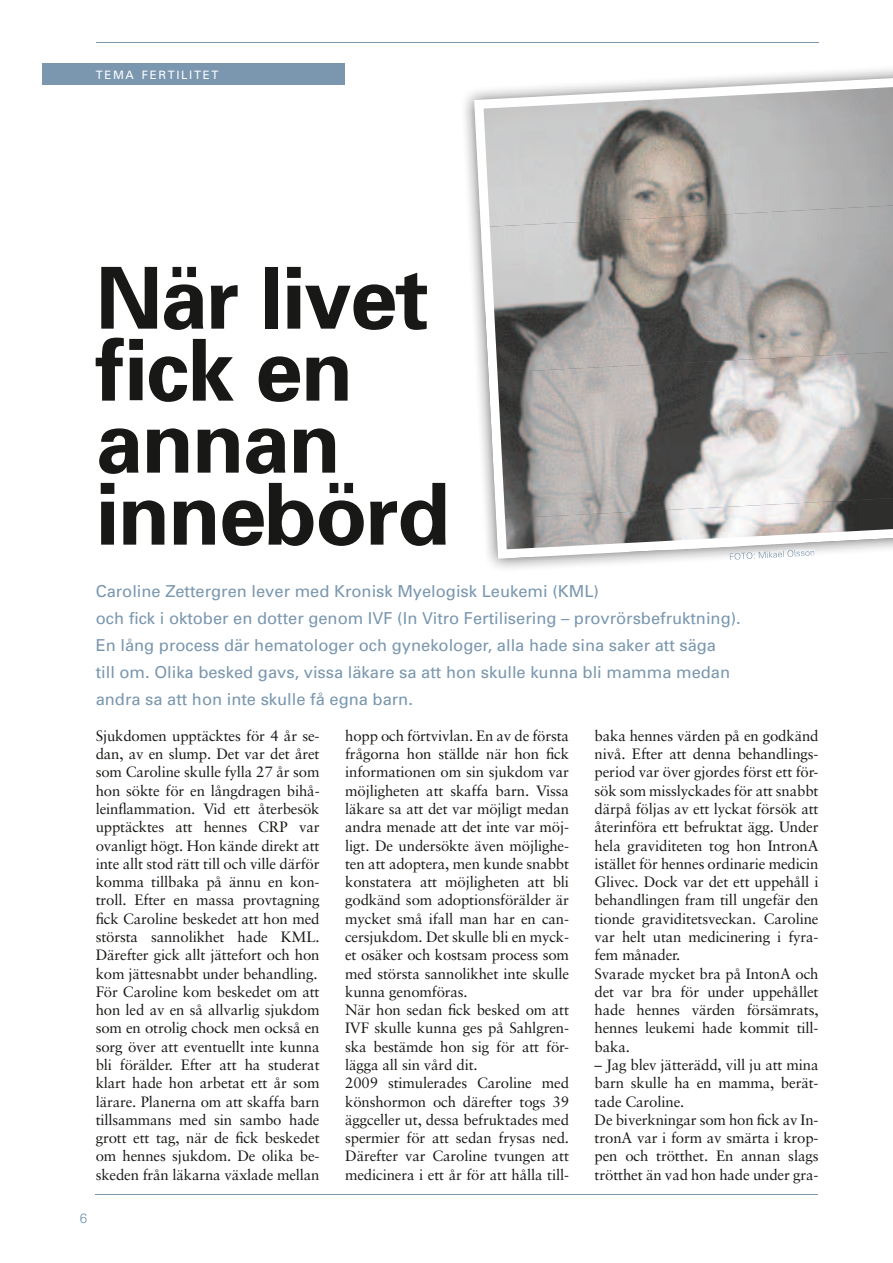
<style>
.page{position:relative;width:893px;height:1263px;background:#fff}
.page>*{position:absolute;margin:0;border:0;box-sizing:border-box;transform-origin:0 0}
.t1{font:700 85.5px/72px "Univers";letter-spacing:-.02em;color:#181816}
.t2{font:16.5px/27px "Univers";color:#7a97af}
.t3{font:15px/18.3px "Sabon";letter-spacing:-.01em;color:#181816}
.t4{font:300 13.5px "Univers";color:#7a97af}
.t5{font:11.55px "Univers";letter-spacing:.145em;color:#fff}
</style>
<div class="page">
<hr style="left:96px;top:1194px;width:722px;height:1px;background:#7a97af">
<hr style="left:96px;top:43px;width:723px;height:1px;background:#7a97af">
<div style="left:43px;top:64px;width:302px;height:21px;background:#7a97af"></div>
<img style="left:465px;top:69px;width:428px;height:499px">
<img style="left:730px;top:559px;width:84px;height:1px">
<svg style="left:474px;top:77px;width:419px;height:482px;background:#afadab"></svg>
<p class="t5" style="left:96px;top:68px;width:124px">TEMA FERTILITET</p>
<h1 class="t1" style="left:96px;top:262px;width:355px">När livet fick en annan innebörd</h1>
<p class="t2" style="left:96px;top:578px;width:647px">Caroline Zettergren lever med Kronisk Myelogisk Leukemi (KML)<br>och fick i oktober en dotter genom IVF (In Vitro Fertilisering – provrörsbefruktning).<br>En lång process där hematologer och gynekologer, alla hade sina saker att säga<br>till om. Olika besked gavs, vissa läkare sa att hon skulle kunna bli mamma medan andra sa att hon inte skulle få egna barn.</p>
<p class="t3" style="left:96px;top:726px;width:225px">Sjukdomen upptäcktes för 4 år se&shy;dan, av en slump. Det var det året som Caroline skulle fylla 27 år som hon sökte för en långdragen bihå&shy;leinflammation. Vid ett återbesök upptäcktes att hennes CRP var ovanligt högt. Hon kände direkt att inte allt stod rätt till och ville därför komma tillbaka på ännu en kon&shy;troll. Efter en massa provtagning fick Caroline beskedet att hon med största sannolikhet hade KML.<br>Därefter gick allt jättefort och hon kom jättesnabbt under behandling.<br>För Caroline kom beskedet om att hon led av en så allvarlig sjukdom som en otrolig chock men också en sorg över att eventuellt inte kunna bli förälder. Efter att ha studerat klart hade hon arbetat ett år som lärare. Planerna om att skaffa barn tillsammans med sin sambo hade grott ett tag, när de fick beskedet om hennes sjukdom. De olika be&shy;skeden från läkarna växlade mellan</p>
<p class="t3" style="left:345px;top:726px;width:225px">hopp och förtvivlan. En av de första frågorna hon ställde när hon fick informationen om sin sjukdom var möjligheten att skaffa barn. Vissa läkare sa att det var möjligt medan andra menade att det inte var möj&shy;ligt. De undersökte även möjlighe&shy;ten att adoptera, men kunde snabbt konstatera att möjligheten att bli godkänd som adoptionsförälder är mycket små ifall man har en can&shy;cersjukdom. Det skulle bli en myck&shy;et osäker och kostsam process som med största sannolikhet inte skulle kunna genomföras.<br>När hon sedan fick besked om att<br>IVF skulle kunna ges på Sahlgren&shy;ska bestämde hon sig för att för&shy;lägga all sin vård dit.<br>2009 stimulerades Caroline med könshormon och därefter togs 39 äggceller ut, dessa befruktades med spermier för att sedan frysas ned.<br>Därefter var Caroline tvungen att medicinera i ett år för att hålla till-</p>
<p class="t3" style="left:595px;top:726px;width:225px">baka hennes värden på en godkänd nivå. Efter att denna behandlings&shy;period var över gjordes först ett för&shy;sök som misslyckades för att snabbt därpå följas av ett lyckat försök att återinföra ett befruktat ägg. Under hela graviditeten tog hon IntronA istället för hennes ordinarie medicin<br>Glivec. Dock var det ett uppehåll i behandlingen fram till ungefär den tionde graviditetsveckan. Caroline var helt utan medicinering i fyra&shy;fem månader.<br>Svarade mycket bra på IntonA och det var bra för under uppehållet hade hennes värden försämrats, hennes leukemi hade kommit till&shy;baka.</p>
<p class="t3" style="left:595px;top:1055px;width:225px">– Jag blev jätterädd, vill ju att mina barn skulle ha en mamma, berät&shy;tade Caroline.<br>De biverkningar som hon fick av In&shy;tronA var i form av smärta i krop&shy;pen och trötthet. En annan slags trötthet än vad hon hade under gra-</p>
<p class="t4" style="left:80px;top:1210px;width:9px">6</p>
</div>
